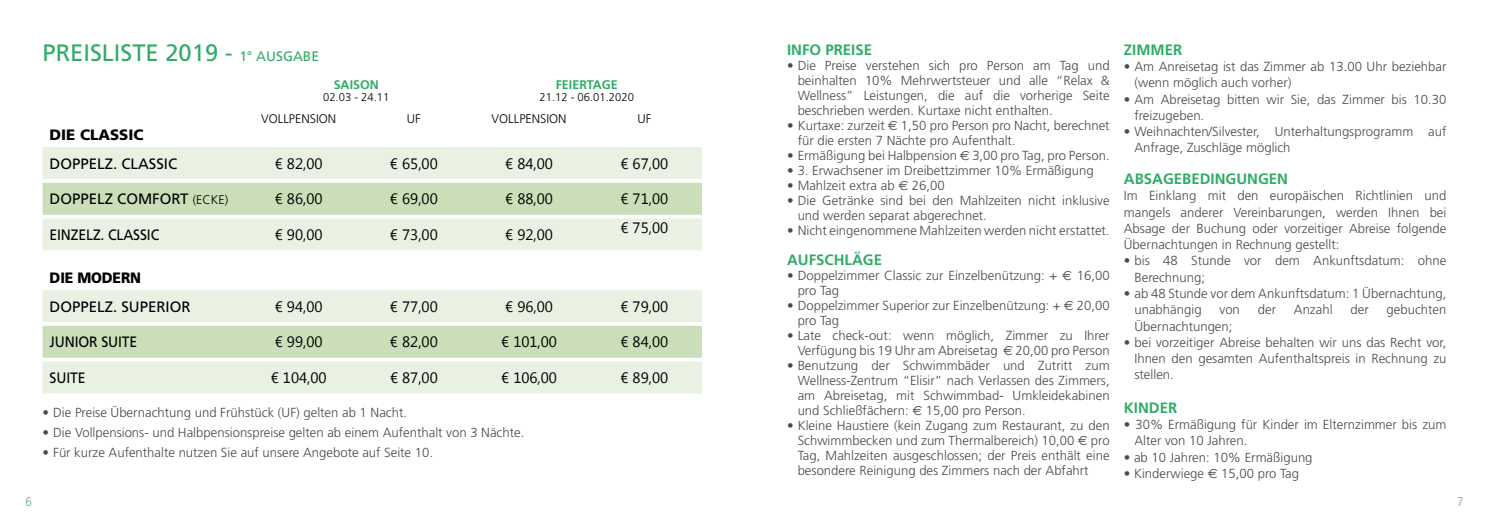
<style>
.page{position:relative;width:1489px;height:525px;background:#fff}
.page>*{position:absolute;margin:0;border:0;box-sizing:border-box;transform-origin:0 0}
.t1{font:23.75px "Frutiger";color:#2fac66}
.t2{font:15px "Segoe UI";color:#000}
.t3{font:15px "Frutiger";color:#000}
.t4{font:700 15px "Frutiger";color:#2fac66}
.t5{font:15px "Frutiger";color:#000;scale:.93 1}
.t6{font:900 15px "Frutiger";color:#000}
.t7{font:900 15px "Frutiger";color:#000;scale:.93 1}
.t8{font:300 13.12px/15px "Frutiger";color:#4a4a49}
.t9{font:300 12.5px "Frutiger";color:#000}
.t10{font:700 12.5px "Frutiger";color:#2fac66}
.t11{font:300 12.5px "Frutiger";color:#54b475;scale:.9 1}
.t12{font:300 11.25px "Frutiger";color:#000}
.s1{font-size:13.75px}
.s2{font-weight:300;font-size:12.5px}
.s3{font-family:"Euro Sig";font-weight:400}
</style>
<div class="page">
<svg style="left:43px;top:147px;width:659px;height:246px;background:#eaf2e4"></svg>
<svg style="left:43px;top:183px;width:659px;height:174px"></svg>
<h1 class="t1" style="left:43px;top:39px;width:278px">PREISLISTE 2019 - <span class="s1">1° AUSGABE</span></h1>
<p class="t10" style="left:334px;top:77px;width:47px">SAISON</p>
<p class="t12" style="left:323px;top:91px;width:68px">02.03 - 24.11</p>
<p class="t10" style="left:555px;top:77px;width:63px">FEIERTAGE</p>
<p class="t12" style="left:539px;top:91px;width:96px">21.12 - 06.01.2020</p>
<p class="t9" style="left:261px;top:111px;width:76px">VOLLPENSION</p>
<p class="t9" style="left:407px;top:111px;width:15px">UF</p>
<p class="t9" style="left:491px;top:111px;width:76px">VOLLPENSION</p>
<p class="t9" style="left:637px;top:111px;width:15px">UF</p>
<p class="t6" style="left:50px;top:126px;width:95px">DIE CLASSIC</p>
<p class="t3" style="left:50px;top:154px;width:129px">DOPPELZ. CLASSIC</p>
<p class="t2" style="left:275px;top:153px;width:49px">€ 82,00</p>
<p class="t2" style="left:390px;top:153px;width:49px">€ 65,00</p>
<p class="t2" style="left:505px;top:153px;width:49px">€ 84,00</p>
<p class="t2" style="left:620px;top:153px;width:49px">€ 67,00</p>
<p class="t3" style="left:50px;top:190px;width:180px">DOPPELZ COMFORT <span class="s2">(ECKE)</span></p>
<p class="t2" style="left:275px;top:188px;width:49px">€ 86,00</p>
<p class="t2" style="left:390px;top:188px;width:49px">€ 69,00</p>
<p class="t2" style="left:505px;top:188px;width:49px">€ 88,00</p>
<p class="t2" style="left:620px;top:188px;width:49px">€ 71,00</p>
<p class="t5" style="left:50px;top:226px;width:119px">EINZELZ. CLASSIC</p>
<p class="t2" style="left:275px;top:224px;width:49px">€ 90,00</p>
<p class="t2" style="left:390px;top:224px;width:49px">€ 73,00</p>
<p class="t2" style="left:505px;top:224px;width:49px">€ 92,00</p>
<p class="t2" style="left:620px;top:217px;width:49px">€ 75,00</p>
<p class="t7" style="left:50px;top:269px;width:100px">DIE MODERN</p>
<p class="t3" style="left:50px;top:297px;width:142px">DOPPELZ. SUPERIOR</p>
<p class="t2" style="left:275px;top:296px;width:49px">€ 94,00</p>
<p class="t2" style="left:390px;top:296px;width:49px">€ 77,00</p>
<p class="t2" style="left:505px;top:296px;width:49px">€ 96,00</p>
<p class="t2" style="left:620px;top:296px;width:49px">€ 79,00</p>
<p class="t5" style="left:50px;top:333px;width:96px">JUNIOR SUITE</p>
<p class="t2" style="left:275px;top:331px;width:49px">€ 99,00</p>
<p class="t2" style="left:390px;top:331px;width:49px">€ 82,00</p>
<p class="t2" style="left:501px;top:331px;width:57px">€ 101,00</p>
<p class="t2" style="left:620px;top:331px;width:49px">€ 84,00</p>
<p class="t5" style="left:50px;top:369px;width:40px">SUITE</p>
<p class="t2" style="left:271px;top:367px;width:57px">€ 104,00</p>
<p class="t2" style="left:390px;top:367px;width:49px">€ 87,00</p>
<p class="t2" style="left:501px;top:367px;width:57px">€ 106,00</p>
<p class="t2" style="left:620px;top:367px;width:49px">€ 89,00</p>
<p class="t8" style="left:43px;top:405px;width:366px">• Die Preise Übernachtung und Frühstück (UF) gelten ab 1 Nacht.</p>
<p class="t8" style="left:43px;top:425px;width:483px">• Die Vollpensions- und Halbpensionspreise gelten ab einem Aufenthalt von 3 Nächte.</p>
<p class="t8" style="left:43px;top:444px;width:392px">• Für kurze Aufenthalte nutzen Sie auf unsere Angebote auf Seite 10.</p>
<p class="t4" style="left:787px;top:41px;width:87px">INFO PREISE</p>
<p class="t8" style="left:797px;top:58px;width:313px;text-align:justify;text-indent:-11px">• Die Preise verstehen sich pro Person am Tag und beinhalten 10% Mehrwertsteuer und alle “Relax &amp; Wellness” Leistungen, die auf die vorherige Seite beschrieben werden. Kurtaxe nicht enthalten.</p>
<p class="t8" style="left:797px;top:118px;width:313px;text-indent:-11px">• Kurtaxe: zurzeit <span class="s3">€</span> 1,50 pro Person pro Nacht, berechnet für die ersten 7 Nächte pro Aufenthalt.</p>
<p class="t8" style="left:787px;top:148px;width:324px">• Ermäßigung bei Halbpension <span class="s3">€</span> 3,00 pro Tag, pro Person.</p>
<p class="t8" style="left:787px;top:163px;width:308px">• 3. Erwachsener im Dreibettzimmer 10% Ermäßigung</p>
<p class="t8" style="left:787px;top:178px;width:159px">• Mahlzeit extra ab <span class="s3">€</span> 26,00</p>
<p class="t8" style="left:797px;top:193px;width:313px;text-indent:-11px">• Die Getränke sind bei den Mahlzeiten nicht inklusive und werden separat abgerechnet.</p>
<p class="t8" style="left:787px;top:223px;width:324px">• Nicht eingenommene Mahlzeiten werden nicht erstattet.</p>
<p class="t4" style="left:787px;top:251px;width:96px">AUFSCHLÄGE</p>
<p class="t8" style="left:797px;top:268px;width:313px;text-indent:-11px">• Doppelzimmer Classic zur Einzelbenützung: + <span class="s3">€</span> 16,00 pro Tag</p>
<p class="t8" style="left:797px;top:298px;width:313px;text-indent:-11px">• Doppelzimmer Superior zur Einzelbenützung: + <span class="s3">€</span> 20,00 pro Tag</p>
<p class="t8" style="left:787px;top:328px;width:324px;text-align:right">• Late check-out: wenn möglich, Zimmer zu Ihrer<br>Verfügung bis 19 Uhr am Abreisetag <span class="s3">€</span> 20,00 pro Person</p>
<p class="t8" style="left:797px;top:358px;width:313px;text-align:justify;text-indent:-11px">• Benutzung der Schwimmbäder und Zutritt zum Wellness-Zentrum “Elisir” nach Verlassen des Zimmers, am Abreisetag, mit Schwimmbad- Umkleidekabinen und Schließfächern: <span class="s3">€</span> 15,00 pro Person.</p>
<p class="t8" style="left:797px;top:418px;width:313px;text-align:justify;text-indent:-11px">• Kleine Haustiere (kein Zugang zum Restaurant, zu den Schwimmbecken und zum Thermalbereich) 10,00 <span class="s3">€</span> pro Tag, Mahlzeiten ausgeschlossen; der Preis enthält eine besondere Reinigung des Zimmers nach der Abfahrt</p>
<p class="t4" style="left:1123px;top:41px;width:60px">ZIMMER</p>
<p class="t8" style="left:1134px;top:58px;width:313px;line-height:16.2px;text-indent:-11px">• Am Anreisetag ist das Zimmer ab 13.00 Uhr beziehbar (wenn möglich auch vorher)</p>
<p class="t8" style="left:1134px;top:91px;width:313px;line-height:16.2px;text-indent:-11px">• Am Abreisetag bitten wir Sie, das Zimmer bis 10.30 freizugeben.</p>
<p class="t8" style="left:1134px;top:123px;width:313px;line-height:16.2px;text-indent:-11px">• Weihnachten/Silvester, Unterhaltungsprogramm auf<br>Anfrage, Zuschläge möglich</p>
<p class="t4" style="left:1123px;top:170px;width:166px">ABSAGEBEDINGUNGEN</p>
<p class="t8" style="left:1123px;top:188px;width:324px;line-height:16.2px;text-align:justify">Im Einklang mit den europäischen Richtlinien und mangels anderer Vereinbarungen, werden Ihnen bei Absage der Buchung oder vorzeitiger Abreise folgende Übernachtungen in Rechnung gestellt:</p>
<p class="t8" style="left:1134px;top:253px;width:313px;line-height:16.2px;text-indent:-11px">• bis 48 Stunde vor dem Ankunftsdatum: ohne<br>Berechnung;</p>
<p class="t8" style="left:1134px;top:285px;width:313px;line-height:16.2px;text-indent:-11px">• ab 48 Stunde vor dem Ankunftsdatum: 1 Übernachtung, unabhängig</p>
<p class="t8" style="left:1219px;top:302px;width:22px">von</p>
<p class="t8" style="left:1257px;top:302px;width:20px">der</p>
<p class="t8" style="left:1293px;top:302px;width:40px">Anzahl</p>
<p class="t8" style="left:1350px;top:302px;width:20px">der</p>
<p class="t8" style="left:1386px;top:302px;width:61px">gebuchten</p>
<p class="t8" style="left:1134px;top:318px;width:99px">Übernachtungen;</p>
<p class="t8" style="left:1134px;top:334px;width:313px;line-height:16.2px;text-align:justify;text-indent:-11px">• bei vorzeitiger Abreise behalten wir uns das Recht vor, Ihnen den gesamten Aufenthaltspreis in Rechnung zu stellen.</p>
<p class="t4" style="left:1123px;top:398px;width:55px">KINDER</p>
<p class="t8" style="left:1134px;top:416px;width:313px;line-height:16.2px;text-indent:-11px">• 30% Ermäßigung für Kinder im Elternzimmer bis zum<br>Alter von 10 Jahren.</p>
<p class="t8" style="left:1123px;top:449px;width:190px">• ab 10 Jahren: 10% Ermäßigung</p>
<p class="t8" style="left:1123px;top:466px;width:177px">• Kinderwiege <span class="s3">€</span> 15,00 pro Tag</p>
<p class="t11" style="left:26px;top:494px;width:8px">6</p>
<p class="t11" style="left:1456px;top:494px;width:8px">7</p>
</div>
